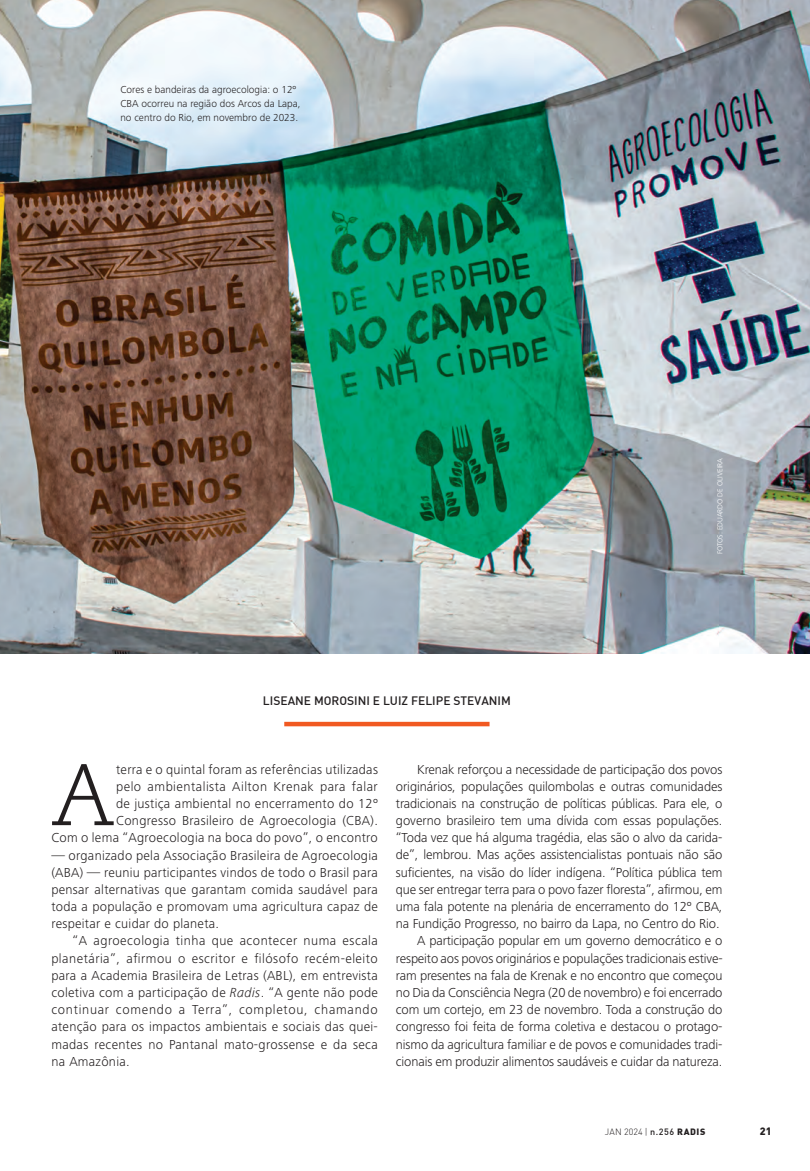
<style>
.page{position:relative;width:810px;height:1171px;background:#fff}
.page>*{position:absolute;margin:0;border:0;box-sizing:border-box;transform-origin:0 0}
.t1{font:300 87.15px "Caecilia LT Std";color:#231f20}
.t2{font:300 13.5px/17.2px "Frutiger Next LT";letter-spacing:-.01em;color:#231f20;text-align:justify}
.t3{font:300 13.5px/17.2px "Frutiger Next LT";letter-spacing:.02em;color:#231f20;text-align:right}
.t4{font:500 12px "DIN";color:#231f20}
.t5{font:300 10.5px/13.5px "Frutiger Next LT";color:#231f20}
.t6{font:900 10.5px "DIN";color:#231f20}
.t7{font:300 9px "DIN";letter-spacing:.02em;color:#231f20}
.t8{font:300 7.5px "Frutiger Next LT";color:#fff}
.s1{font-style:italic}
.s2{font-weight:500}
.s3{font-weight:900}
</style>
<div class="page">
<img style="left:0;top:0;width:809px;height:653px">
<hr style="left:284px;top:722px;width:205px;height:4px;background:#f15921">
<p class="t5" style="left:120px;top:83px;width:181px">Cores e bandeiras da agroecologia: o 12º<br>CBA ocorreu na região dos Arcos da Lapa, no centro do Rio, em novembro de 2023.</p>
<p class="t4" style="left:263px;top:693px;width:249px">LISEANE MOROSINI E LUIZ FELIPE STEVANIM</p>
<p class="t8" style="left:715px;top:554px;width:98px;rotate:-90deg">FOTOS: EDUARDO DE OLIVEIRA</p>
<p class="t3" style="left:51px;top:760px;width:328px">terra e o quintal foram as referências utilizadas<br>pelo ambientalista Ailton Krenak para falar<br>de justiça ambiental no encerramento do 12º<br>Congresso Brasileiro de Agroecologia (CBA).<br>Com o lema “Agroecologia na boca do povo”, o encontro</p>
<p class="t2" style="left:51px;top:846px;width:328px">— organizado pela Associação Brasileira de Agroecologia (ABA) — reuniu participantes vindos de todo o Brasil para pensar alternativas que garantam comida saudável para toda a população e promovam uma agricultura capaz de respeitar e cuidar do planeta.</p>
<p class="t2" style="left:51px;top:932px;width:328px;text-indent:21px">“A agroecologia tinha que acontecer numa escala planetária”, afirmou o escritor e filósofo recém-eleito para a Academia Brasileira de Letras (ABL), em entrevista coletiva com a participação de <span class="s1">Radis</span>. “A gente não pode continuar comendo a Terra”, completou, chamando atenção para os impactos ambientais e sociais das quei&shy;madas recentes no Pantanal mato-grossense e da seca na Amazônia.</p>
<h1 class="t1" style="left:51px;top:746px;width:64px">A</h1>
<p class="t2" style="left:395px;top:760px;width:328px;text-align:right">Krenak reforçou a necessidade de participação dos povos originários, populações quilombolas e outras comunidades tradicionais na construção de políticas públicas. Para ele, o governo brasileiro tem uma dívida com essas populações. “Toda vez que há alguma tragédia, elas são o alvo da carida&shy;de”, lembrou. Mas ações assistencialistas pontuais não são suficientes, na visão do líder indígena. “Política pública tem que ser entregar terra para o povo fazer floresta”, afirmou, em uma fala potente na plenária de encerramento do 12º CBA, na Fundição Progresso, no bairro da Lapa, no Centro do Rio.<br>A participação popular em um governo democrático e o respeito aos povos originários e populações tradicionais estive&shy;ram presentes na fala de Krenak e no encontro que começou no Dia da Consciência Negra (20 de novembro) e foi encerrado com um cortejo, em 23 de novembro. Toda a construção do congresso foi feita de forma coletiva e destacou o protago&shy;nismo da agricultura familiar e de povos e comunidades tradi&shy;cionais em produzir alimentos saudáveis e cuidar da natureza.</p>
<p class="t7" style="left:604px;top:1125px;width:102px">JAN 2024 | <span class="s2">n.256</span> <span class="s3">RADIS</span></p>
<p class="t6" style="left:759px;top:1123px;width:13px">21</p>
</div>
